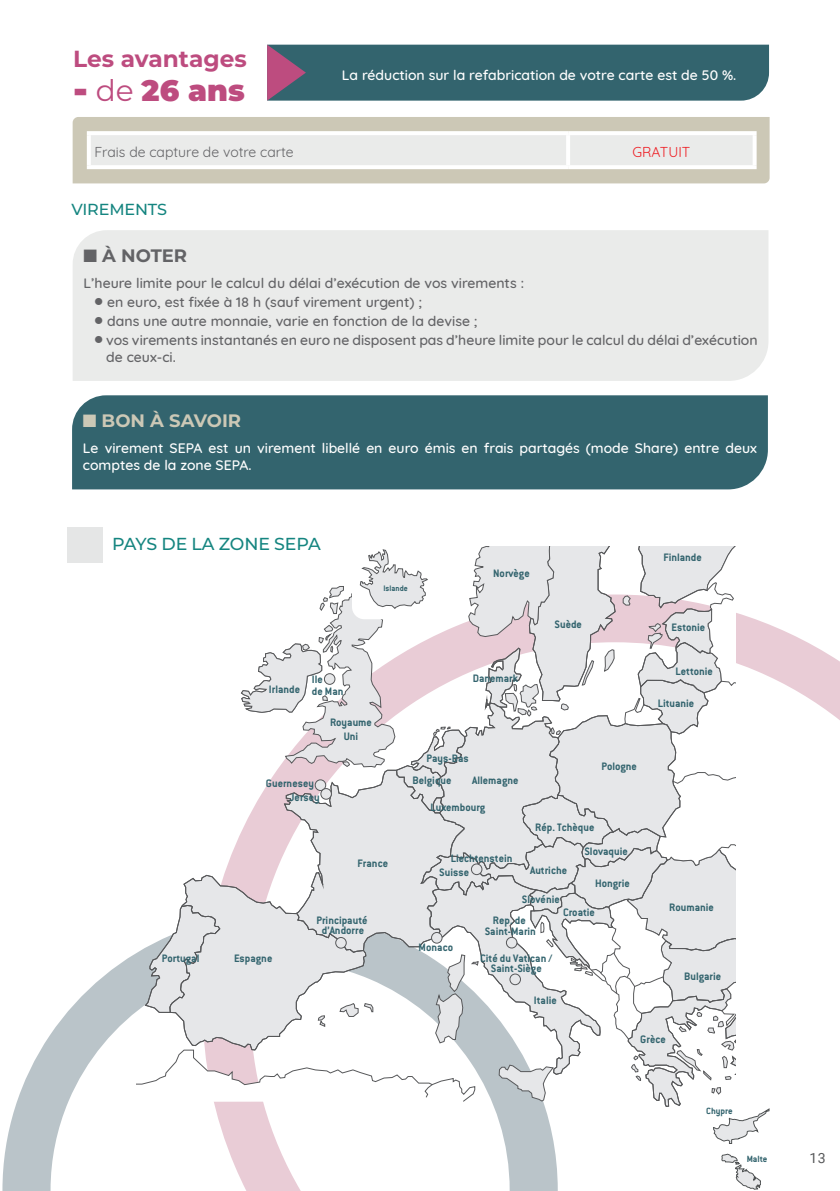
<style>
.page{position:relative;width:840px;height:1191px;background:#fff}
.page>*{position:absolute;margin:0;border:0;box-sizing:border-box;transform-origin:0 0}
.t1{font:900 29.6px "Montserrat";color:#bd4c7f}
.t2{font:700 23.2px "Montserrat";color:#bd4c7f}
.t3{font:700 18px "Montserrat";color:#ccc8b6}
.t4{font:700 18px "Montserrat";color:#636366}
.t5{font:500 17.4px "Montserrat";letter-spacing:-.01em;color:#158580}
.t6{font:500 16px "Montserrat";letter-spacing:-.01em;color:#158580}
.t7{font:500 14px/16.8px "Quicksand";color:#636366}
.t8{font:500 14px/16.8px "Quicksand";color:#fff}
.t9{font:14px "Quicksand";color:#636366}
.t10{font:14px "Quicksand";color:#ee1d23}
.t11{font:14px "Roboto";color:#57585a}
.t12{font:700 11.8px/9.8px "Conduit ITC";color:#33646e;text-align:center}
.t13{font:700 9.8px "Conduit ITC";color:#33646e}
.t14{font:700 8.8px "Conduit ITC";color:#33646e}
.s1{font-size:38px}
.s2{font-weight:400}
</style>
<div class="page">
<div style="left:73px;top:230px;width:695px;height:151px;background:#eaebea"></div>
<svg style="left:557px;top:624px;width:282px;height:567px"></svg>
<svg style="left:2px;top:953px;width:555px;height:238px"></svg>
<div style="left:701px;top:1098px;width:78px;height:93px;background:#fff"></div>
<svg style="left:721px;top:1154px;width:39px;height:35px"></svg>
<svg style="left:136px;top:546px;width:632px;height:597px"></svg>
<div style="left:67px;top:527px;width:35px;height:35px;background:#e5e6e6"></div>
<div style="left:73px;top:117px;width:696px;height:66px;background:#ccc8b6"></div>
<div style="left:91px;top:135px;width:661px;height:30px;background:#eaebea"></div>
<hr style="left:87px;top:131px;width:480px;height:4px;background:#fff">
<hr style="left:87px;top:135px;width:4px;height:30px;background:#fff">
<hr style="left:567px;top:131px;width:189px;height:4px;background:#fff">
<svg style="left:565px;top:135px;width:4px;height:30px"></svg>
<svg style="left:752px;top:135px;width:4px;height:30px"></svg>
<hr style="left:87px;top:165px;width:480px;height:4px;background:#fff">
<hr style="left:567px;top:165px;width:189px;height:4px;background:#fff">
<div style="left:267px;top:45px;width:501px;height:56px;background:#33646e"></div>
<div style="left:72px;top:395px;width:695px;height:94px;background:#33646e"></div>
<h2 class="t2" style="left:73px;top:42px;width:175px">Les avantages</h2>
<h1 class="t1" style="left:73px;top:68px;width:173px"><span class="s1">-</span> <span class="s2">de</span> 26 ans</h1>
<p class="t8" style="left:341px;top:65px;width:396px">La réduction sur la refabrication de votre carte est de 50 %.</p>
<p class="t9" style="left:94px;top:141px;width:200px">Frais de capture de votre carte</p>
<p class="t10" style="left:632px;top:141px;width:59px">GRATUIT</p>
<h3 class="t6" style="left:71px;top:198px;width:97px">VIREMENTS</h3>
<h3 class="t4" style="left:83px;top:242px;width:105px">■ À NOTER</h3>
<p class="t7" style="left:83px;top:273px;width:442px">L’heure limite pour le calcul du délai d’exécution de vos virements :</p>
<p class="t7" style="left:95px;top:292px;width:328px">● en euro, est fixée à 18 h (sauf virement urgent) ;</p>
<p class="t7" style="left:95px;top:311px;width:384px">● dans une autre monnaie, varie en fonction de la devise ;</p>
<p class="t7" style="left:106px;top:331px;width:652px;text-indent:-11px">● vos virements instantanés en euro ne disposent pas d’heure limite pour le calcul du délai d’exécution de ceux-ci.</p>
<h3 class="t3" style="left:83px;top:407px;width:160px">■ BON À SAVOIR</h3>
<p class="t8" style="left:83px;top:438px;width:675px">Le virement SEPA est un virement libellé en euro émis en frais partagés (mode Share) entre deux comptes de la zone SEPA.</p>
<h3 class="t5" style="left:112px;top:531px;width:210px">PAYS DE LA ZONE SEPA</h3>
<p class="t14" style="left:383px;top:583px;width:26px">Islande</p>
<p class="t12" style="left:493px;top:568px;width:38px">Norvège</p>
<p class="t12" style="left:554px;top:618px;width:29px">Suède</p>
<p class="t12" style="left:269px;top:684px;width:33px">Irlande</p>
<p class="t12" style="left:312px;top:673px;width:33px;line-height:11.8px;text-align:left">Ile<br>de Man</p>
<p class="t12" style="left:330px;top:714px;width:43px;line-height:14.2px">Royaume<br>Uni</p>
<p class="t12" style="left:289px;top:775px;width:32px;line-height:14.6px;text-align:left;text-indent:-24px">Guernesey<br>Jersey</p>
<p class="t12" style="left:472px;top:673px;width:47px">Danemark</p>
<p class="t12" style="left:412px;top:746px;width:58px;line-height:22.6px;text-align:left;text-indent:14px">Pays-Bas<br>Belgique</p>
<p class="t12" style="left:472px;top:775px;width:48px">Allemagne</p>
<p class="t12" style="left:430px;top:802px;width:56px">Luxembourg</p>
<p class="t12" style="left:601px;top:761px;width:37px">Pologne</p>
<p class="t12" style="left:535px;top:822px;width:61px">Rép. Tchèque</p>
<p class="t12" style="left:162px;top:952px;width:39px">Portugal</p>
<p class="t12" style="left:234px;top:952px;width:40px">Espagne</p>
<p class="t12" style="left:357px;top:858px;width:32px">France</p>
<p class="t14" style="left:368px;top:857px;width:37px">Guernesey</p>
<p class="t12" style="left:439px;top:851px;width:75px;line-height:13.6px;text-align:left;text-indent:11px">Liechtenstein<br>Suisse</p>
<p class="t14" style="left:476px;top:856px;width:30px">Belgique</p>
<p class="t12" style="left:530px;top:865px;width:38px">Autriche</p>
<p class="t12" style="left:584px;top:845px;width:45px">Slovaquie</p>
<p class="t14" style="left:616px;top:845px;width:28px">Pologne</p>
<p class="t12" style="left:594px;top:878px;width:36px">Hongrie</p>
<p class="t12" style="left:521px;top:894px;width:39px">Slovénie</p>
<p class="t12" style="left:316px;top:915px;width:53px">Principauté d’Andorre</p>
<p class="t12" style="left:484px;top:914px;width:53px;line-height:10.8px">Rep. de<br>Saint-Marin</p>
<p class="t14" style="left:496px;top:923px;width:23px">Suisse</p>
<p class="t12" style="left:562px;top:907px;width:33px">Croatie</p>
<p class="t12" style="left:418px;top:942px;width:36px">Monaco</p>
<p class="t12" style="left:480px;top:953px;width:74px">Cité du Vatican /<br>Saint-Siège</p>
<p class="t12" style="left:533px;top:995px;width:24px">Italie</p>
<p class="t14" style="left:534px;top:994px;width:39px">Saint-Siège</p>
<p class="t12" style="left:663px;top:552px;width:40px">Finlande</p>
<p class="t12" style="left:671px;top:622px;width:35px">Estonie</p>
<p class="t12" style="left:675px;top:666px;width:39px">Lettonie</p>
<p class="t12" style="left:657px;top:698px;width:38px">Lituanie</p>
<p class="t12" style="left:669px;top:902px;width:46px">Roumanie</p>
<p class="t12" style="left:683px;top:970px;width:39px">Bulgarie</p>
<p class="t12" style="left:640px;top:1034px;width:27px">Grèce</p>
<p class="t13" style="left:705px;top:1105px;width:28px">Chypre</p>
<p class="t13" style="left:746px;top:1153px;width:22px">Malte</p>
<p class="t11" style="left:808px;top:1148px;width:18px">13</p>
</div>
